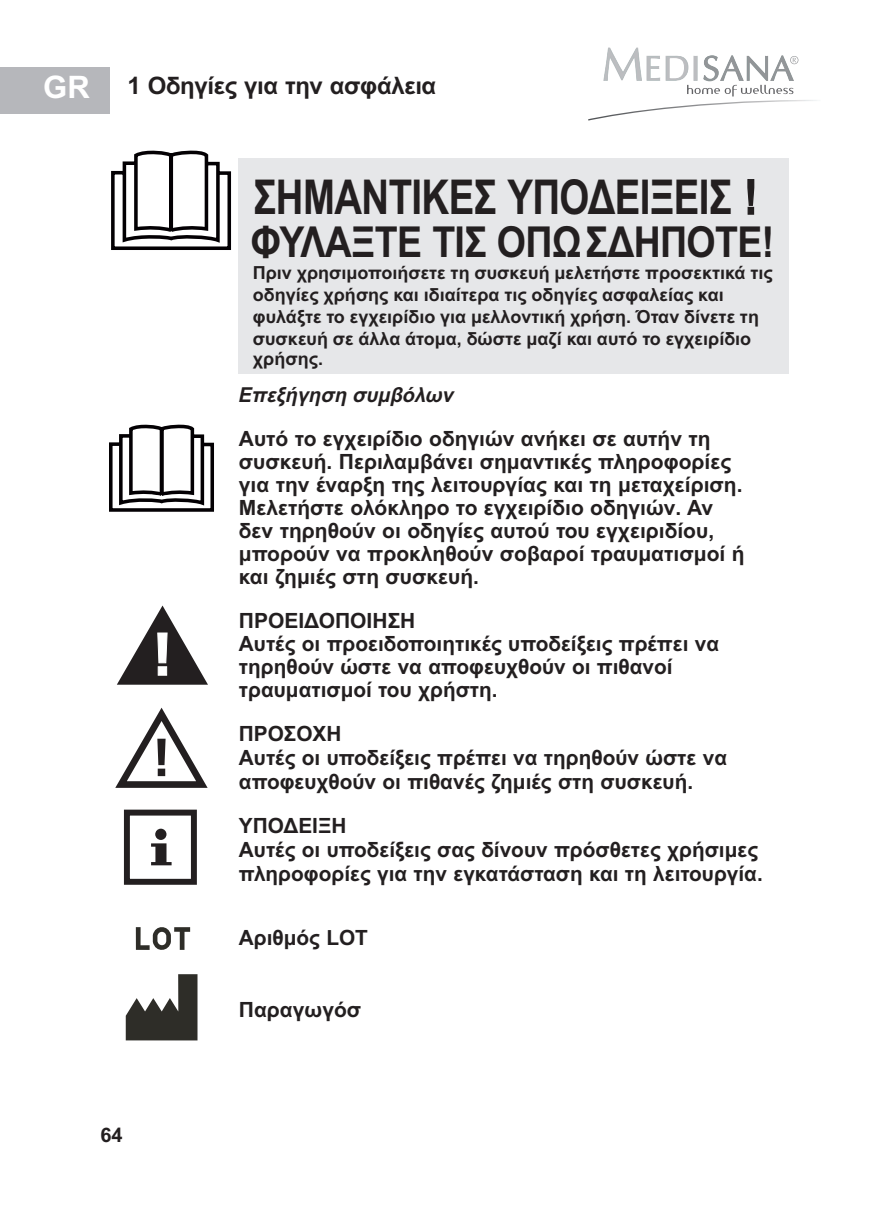
<style>
.page{position:relative;width:870px;height:1222px;background:#fff}
.page>*{position:absolute;margin:0;border:0;box-sizing:border-box;transform-origin:0 0}
.t1{font:700 48px "Arial";letter-spacing:-.015em;color:#231f20;scale:.8 1}
.t2{font:700 42.6px "Arial";letter-spacing:-.02em;color:#231f20;scale:.88 1}
.t3{font:700 24px "Arial";letter-spacing:-.015em;color:#231f20}
.t4{font:700 21px/23px "Arial";color:#231f20}
.t5{font:italic 700 20.6px "Arial";color:#231f20}
.t6{font:700 20px "Arial";color:#231f20}
.t7{font:700 18px/22px "Arial";color:#231f20}
.s1{font-size:31px;color:#fff}
</style>
<div class="page">
<div style="left:238px;top:158px;width:550px;height:215px;background:#e6e7e9"></div>
<svg style="left:117px;top:605px;width:91px;height:79px"></svg>
<svg style="left:109px;top:424px;width:105px;height:88px"></svg>
<svg style="left:115px;top:707px;width:93px;height:81px"></svg>
<div style="left:124px;top:809px;width:73px;height:75px;border:6px solid #231f20"></div>
<div style="left:155px;top:828px;width:11px;height:11px;background:#231f20;border-radius:50%"></div>
<svg style="left:151px;top:843px;width:21px;height:22px"></svg>
<svg style="left:136px;top:927px;width:54px;height:23px"></svg>
<svg style="left:126px;top:974px;width:71px;height:66px"></svg>
<div style="left:0;top:68px;width:110px;height:46px;background:#b6b7bb"></div>
<svg style="left:588px;top:47px;width:229px;height:74px"></svg>
<svg style="left:111px;top:150px;width:121px;height:100px"></svg>
<p class="t3" style="left:43px;top:76px;width:394px"><span class="s1">GR</span> 1 Οδηγίες για την ασφάλεια</p>
<h1 class="t1" style="left:253px;top:179px;width:631px">ΣΗΜΑΝΤΙΚΕΣ ΥΠΟΔΕΙΞΕΙΣ !</h1>
<h2 class="t2" style="left:250px;top:226px;width:597px">ΦΥΛΑΞΤΕ ΤΙΣ ΟΠΩΣΔΗΠΟΤΕ!</h2>
<p class="t7" style="left:253px;top:263px;width:521px">Πριν χρησιμοποιήσετε τη συσκευή μελετήστε προσεκτικά τις οδηγίες χρήσης και ιδιαίτερα τις οδηγίες ασφαλείας και φυλάξτε το εγχειρίδιο για μελλοντική χρήση. Όταν δίνετε τη συσκευή σε άλλα άτομα, δώστε μαζί και αυτό το εγχειρίδιο</p>
<p class="t7" style="left:253px;top:349px;width:72px">χρήσης.</p>
<p class="t5" style="left:238px;top:387px;width:220px">Επεξήγηση συμβόλων</p>
<p class="t4" style="left:239px;top:428px;width:507px">Αυτό το εγχειρίδιο οδηγιών ανήκει σε αυτήν τη συσκευή. Περιλαμβάνει σημαντικές πληροφορίες για την έναρξη της λειτουργίας και τη μεταχείριση.<br>Μελετήστε ολόκληρο το εγχειρίδιο οδηγιών. Αν δεν τηρηθούν οι οδηγίες αυτού του εγχειριδίου, μπορούν να προκληθούν σοβαροί τραυματισμοί ή και ζημιές στη συσκευή.</p>
<p class="t4" style="left:239px;top:610px;width:482px">ΠΡΟΕΙΔΟΠΟΙΗΣΗ<br>Αυτές οι προειδοποιητικές υποδείξεις πρέπει να τηρηθούν ώστε να αποφευχθούν οι πιθανοί τραυματισμοί του χρήστη.</p>
<p class="t4" style="left:239px;top:723px;width:490px;line-height:24px">ΠΡΟΣΟΧΗ<br>Αυτές οι υποδείξεις πρέπει να τηρηθούν ώστε να αποφευχθούν οι πιθανές ζημιές στη συσκευή.</p>
<p class="t4" style="left:239px;top:815px;width:525px;line-height:24px">ΥΠΟΔΕΙΞΗ<br>Αυτές οι υποδείξεις σας δίνουν πρόσθετες χρήσιμες πληροφορίες για την εγκατάσταση και τη λειτουργία.</p>
<p class="t4" style="left:239px;top:927px;width:131px">Αριθμός LOT</p>
<p class="t6" style="left:100px;top:1127px;width:24px">64</p>
<p class="t4" style="left:239px;top:999px;width:124px">Παραγωγόσ</p>
</div>
